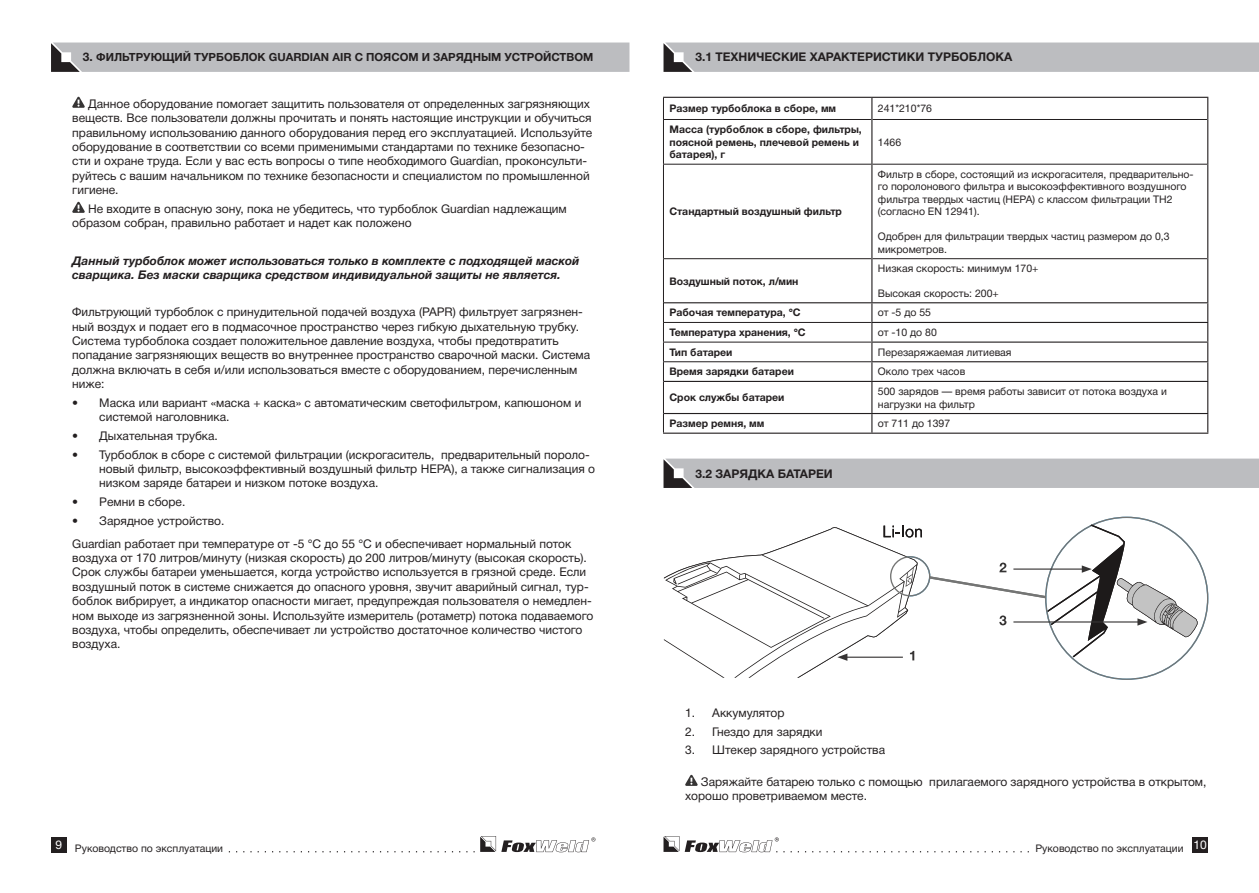
<style>
.page{position:relative;width:1259px;height:893px;background:#fff}
.page>*{position:absolute;margin:0;border:0;box-sizing:border-box;transform-origin:0 0}
.t1{font:12px/14.4px "Helvetica Neue Cyr";color:#231f20}
.t2{font:italic 700 12px/14.4px "Helvetica Neue Cyr";color:#231f20}
.t3{font:700 12px "Helvetica Neue Cyr";color:#231f20}
.t4{font:12px "Helvetica Neue Cyr";color:#fff}
.t5{font:700 11.25px "Helvetica Neue Cyr";color:#231f20}
.t6{font:10.5px/12.6px "Helvetica Neue Cyr";color:#231f20}
.t7{font:700 10.5px/12.6px "Helvetica Neue Cyr";color:#231f20}
.s1{font-size:12px}
</style>
<div class="page">
<svg style="left:72px;top:97px;width:13px;height:11px"></svg>
<svg style="left:72px;top:202px;width:13px;height:11px"></svg>
<div style="left:51px;top:43px;width:578px;height:29px;background:#bcbdc0"></div>
<div style="left:663px;top:43px;width:596px;height:29px;background:#bcbdc0"></div>
<div style="left:663px;top:459px;width:596px;height:29px;background:#bcbdc0"></div>
<svg style="left:663px;top:98px;width:1px;height:21px"></svg>
<hr style="left:663px;top:119px;width:208px;height:1px;background:#231f20">
<hr style="left:663px;top:120px;width:1px;height:44px;background:#231f20">
<hr style="left:872px;top:119px;width:335px;height:1px;background:#231f20">
<hr style="left:663px;top:164px;width:208px;height:1px;background:#231f20">
<hr style="left:663px;top:165px;width:1px;height:93px;background:#231f20">
<hr style="left:872px;top:164px;width:335px;height:1px;background:#231f20">
<hr style="left:663px;top:258px;width:208px;height:1px;background:#231f20">
<hr style="left:663px;top:259px;width:1px;height:44px;background:#231f20">
<hr style="left:872px;top:258px;width:335px;height:1px;background:#231f20">
<hr style="left:663px;top:322px;width:208px;height:1px;background:#231f20">
<hr style="left:663px;top:342px;width:208px;height:1px;background:#231f20">
<hr style="left:663px;top:361px;width:208px;height:1px;background:#231f20">
<svg style="left:663px;top:303px;width:1px;height:78px"></svg>
<hr style="left:663px;top:381px;width:1px;height:32px;background:#231f20">
<svg style="left:663px;top:413px;width:1px;height:20px"></svg>
<hr style="left:663px;top:97px;width:209px;height:1px;background:#231f20">
<hr style="left:872px;top:97px;width:336px;height:1px;background:#231f20">
<svg style="left:871px;top:98px;width:1px;height:21px"></svg>
<svg style="left:1207px;top:98px;width:1px;height:21px"></svg>
<hr style="left:871px;top:119px;width:1px;height:45px;background:#231f20">
<hr style="left:1207px;top:119px;width:1px;height:45px;background:#231f20">
<hr style="left:871px;top:164px;width:1px;height:95px;background:#231f20">
<hr style="left:1207px;top:164px;width:1px;height:95px;background:#231f20">
<hr style="left:871px;top:259px;width:1px;height:43px;background:#231f20">
<hr style="left:1207px;top:259px;width:1px;height:43px;background:#231f20">
<hr style="left:664px;top:302px;width:208px;height:1px;background:#231f20">
<hr style="left:872px;top:302px;width:336px;height:1px;background:#231f20">
<hr style="left:871px;top:322px;width:337px;height:1px;background:#231f20">
<hr style="left:871px;top:342px;width:337px;height:1px;background:#231f20">
<hr style="left:871px;top:361px;width:337px;height:1px;background:#231f20">
<svg style="left:871px;top:303px;width:1px;height:78px"></svg>
<svg style="left:1207px;top:303px;width:1px;height:78px"></svg>
<hr style="left:664px;top:381px;width:208px;height:1px;background:#231f20">
<hr style="left:872px;top:381px;width:336px;height:1px;background:#231f20">
<hr style="left:871px;top:382px;width:1px;height:31px;background:#231f20">
<hr style="left:1207px;top:382px;width:1px;height:31px;background:#231f20">
<hr style="left:664px;top:413px;width:208px;height:1px;background:#231f20">
<hr style="left:872px;top:413px;width:336px;height:1px;background:#231f20">
<svg style="left:871px;top:414px;width:1px;height:19px"></svg>
<svg style="left:1207px;top:414px;width:1px;height:19px"></svg>
<hr style="left:663px;top:433px;width:209px;height:1px;background:#231f20">
<hr style="left:872px;top:433px;width:336px;height:1px;background:#231f20">
<div style="left:890px;top:556px;width:40px;height:40px;border:1px solid #747574;border-radius:50%"></div>
<svg style="left:664px;top:526px;width:258px;height:152px"></svg>
<svg style="left:929px;top:525px;width:270px;height:132px"></svg>
<svg style="left:685px;top:775px;width:12px;height:11px"></svg>
<svg style="left:229px;top:836px;width:366px;height:16px"></svg>
<svg style="left:663px;top:836px;width:366px;height:16px"></svg>
<div style="left:51px;top:837px;width:16px;height:15px;background:#231f20"></div>
<div style="left:1192px;top:837px;width:16px;height:15px;background:#231f20"></div>
<p class="t5" style="left:83px;top:51px;width:512px"><span class="s1">3.</span> ФИЛЬТРУЮЩИЙ ТУРБОБЛОК GUARDIAN AIR С ПОЯСОМ И ЗАРЯДНЫМ УСТРОЙСТВОМ</p>
<p class="t3" style="left:695px;top:51px;width:318px">3.1 ТЕХНИЧЕСКИЕ ХАРАКТЕРИСТИКИ ТУРБОБЛОКА</p>
<p class="t1" style="left:72px;top:96px;width:521px;text-indent:16px">Данное оборудование помогает защитить пользователя от определенных загрязняющих веществ. Все пользователи должны прочитать и понять настоящие инструкции и обучиться правильному использованию данного оборудования перед его эксплуатацией. Используйте оборудование в соответствии со всеми применимыми стандартами по технике безопасно&shy;сти и охране труда. Если у вас есть вопросы о типе необходимого Guardian, проконсульти&shy;руйтесь с вашим начальником по технике безопасности и специалистом по промышленной гигиене.</p>
<p class="t1" style="left:72px;top:202px;width:496px;text-indent:16px">Не входите в опасную зону, пока не убедитесь, что турбоблок Guardian надлежащим образом собран, правильно работает и надет как положено</p>
<p class="t2" style="left:72px;top:253px;width:509px">Дaнный турбоблок может использоваться только в комплекте с подходящей маской сварщика. Без маски сварщика средством индивидуальной защиты не является.</p>
<p class="t1" style="left:72px;top:305px;width:519px">Фильтрующий турбоблок с принудительной подачей воздуха (PAPR) фильтрует загрязнен&shy;ный воздух и подает его в подмасочное пространство через гибкую дыxaтeльнyю трубку.<br>Система турбоблока создает положительное давление воздyxa, чтобы предотвратить попадание загрязняющих веществ во внутреннее пространство сварочной маски. Система должна включать в себя и/или использоваться вместе с оборудованием, перечисленным ниже:</p>
<p class="t1" style="left:99px;top:396px;width:483px;text-indent:-27px">• Маска или вариант «маска + каска» с автоматическим светофильтром, капюшоном и системой наголовника.</p>
<p class="t1" style="left:72px;top:429px;width:147px">• Дыхательная трубка.</p>
<p class="t1" style="left:99px;top:447px;width:497px;text-indent:-27px">• Турбоблок в сборе с системой фильтрации (искрогаситель, предварительный пороло&shy;новый фильтр, высокоэффективный воздушный фильтр HEPA), а также сигнализация о низком заряде батареи и низком потоке воздуха.</p>
<p class="t1" style="left:72px;top:495px;width:115px">• Ремни в сборе.</p>
<p class="t1" style="left:72px;top:509px;width:500px;line-height:23px">• Зарядное устройство.<br>Guardian работает при температуре от -5 °С до 55 °С и обеспечивает нормальный поток</p>
<p class="t1" style="left:72px;top:551px;width:523px">воздуха от 170 литров/минуту (низкая скорость) до 200 литров/минуту (высокая скорость).<br>Срок службы батареи уменьшается, когда устройство используется в грязной среде. Если воздушный поток в системе снижается до опасного уровня, звучит аварийный сигнал, тур&shy;боблок вибрирует, а индикатор опасности мигает, предупреждая пользователя о немедлен&shy;ном выходе из загрязненной зоны. Используйте измеритель (ротаметр) потока подаваемого воздуха, чтобы определить, обеспечивает ли устройство достаточное количество чистого воздуха.</p>
<p class="t7" style="left:669px;top:102px;width:168px">Размер турбоблока в сборе, мм</p>
<p class="t6" style="left:878px;top:102px;width:56px">241*210*76</p>
<p class="t7" style="left:669px;top:123px;width:194px">Macca (турбоблок в сборе, фильтры, поясной ремень, плечевой ремень и батарея), г</p>
<p class="t6" style="left:878px;top:136px;width:25px">1466</p>
<p class="t7" style="left:669px;top:205px;width:174px">Стандартный воздушный фильтр</p>
<p class="t7" style="left:669px;top:275px;width:130px">Воздушный поток, л/мин</p>
<p class="t6" style="left:878px;top:168px;width:317px">Фильтр в сборе, состоящий из искрогасителя, предварительно&shy;го поролонового фильтра и высокоэффективного воздушного фильтра твердых частиц (HEPA) с классом фильтрации ТН2 (согласно EN 12941).</p>
<p class="t6" style="left:878px;top:230px;width:293px">Одобрен для фильтрации твердых частиц размером до 0,3 микрометров.</p>
<p class="t6" style="left:878px;top:262px;width:162px">Низкая скорость: минимум 170+</p>
<p class="t6" style="left:878px;top:287px;width:122px">Высокая скорость: 200+</p>
<p class="t7" style="left:669px;top:306px;width:133px">Рабочая температура, °C</p>
<p class="t6" style="left:878px;top:306px;width:55px">от -5 до 55</p>
<p class="t7" style="left:669px;top:326px;width:138px">Температура хранения, °C</p>
<p class="t6" style="left:878px;top:326px;width:60px">от -10 до 80</p>
<p class="t7" style="left:669px;top:346px;width:65px">Тип батареи</p>
<p class="t6" style="left:878px;top:346px;width:135px">Перезаряжаемая литиевая</p>
<p class="t7" style="left:669px;top:365px;width:126px">Время зарядки батареи</p>
<p class="t6" style="left:878px;top:365px;width:89px">Около трех часов</p>
<p class="t7" style="left:669px;top:391px;width:117px">Срок службы батареи</p>
<p class="t6" style="left:878px;top:385px;width:291px">500 зарядов — время работы зависит от потока воздуха и нагрузки на фильтр</p>
<p class="t7" style="left:669px;top:417px;width:96px">Размер ремня, мм</p>
<p class="t6" style="left:878px;top:417px;width:74px">от 711 до 1397</p>
<p class="t3" style="left:695px;top:467px;width:139px">3.2 ЗАРЯДКА БАТАРЕИ</p>
<p class="t1" style="left:685px;top:706px;width:101px">1. Аккумулятор</p>
<p class="t1" style="left:685px;top:724px;width:139px">2. Гнездо для зарядки</p>
<p class="t1" style="left:685px;top:743px;width:201px">3. Штeкep зарядного устройства</p>
<p class="t1" style="left:685px;top:775px;width:523px;text-indent:16px">Заряжайте батарею только с помощью прилагаемого зарядного устройства в открытом, хорошо проветриваемом месте.</p>
<p class="t4" style="left:55px;top:838px;width:8px">9</p>
<p class="t4" style="left:1193px;top:838px;width:15px">10</p>
<p class="t6" style="left:75px;top:842px;width:150px">Руководство по эксплуатации</p>
<p class="t6" style="left:1035px;top:842px;width:150px">Руководство по эксплуатации</p>
</div>
